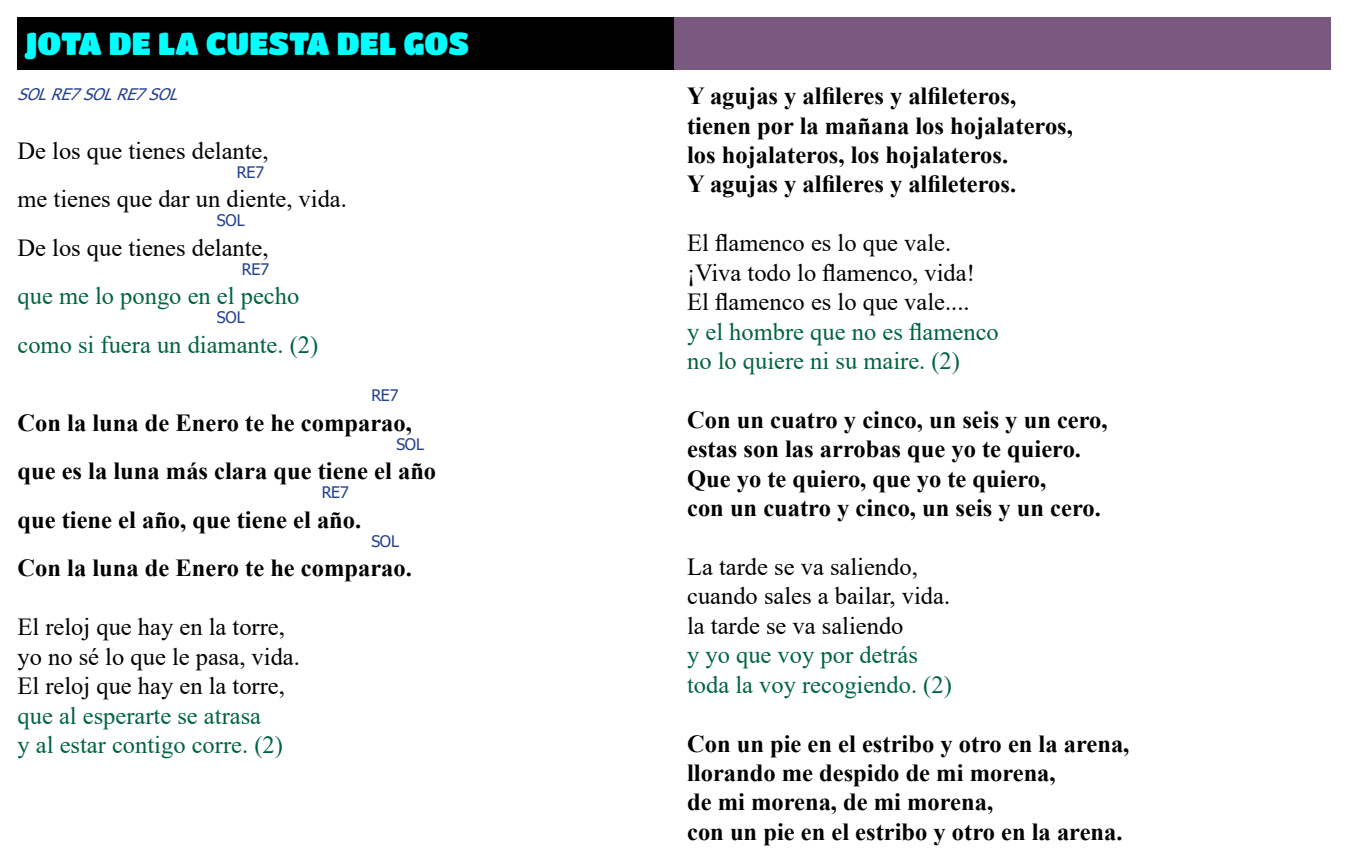
<style>
.page{position:relative;width:1348px;height:867px;background:#fff}
.page>*{position:absolute;margin:0;border:0;box-sizing:border-box;transform-origin:0 0}
.t1{font:31.5px "Titan One";color:#0ff}
.t2{font:700 24.5px/29.4px "Times New Roman";color:#000}
.t3{font:24.5px/29.4px "Times New Roman";color:#000}
.t4{font:24.5px/29.4px "Times New Roman";color:#00653e}
.t5{font:15.92px "Tahoma";letter-spacing:-.01em;color:#25408f}
.t6{font:italic 15.92px "Tahoma";color:#25408f}
</style>
<div class="page">
<div style="left:18px;top:18px;width:656px;height:52px;background:#000"></div>
<div style="left:674px;top:18px;width:656px;height:52px;background:#7a5980"></div>
<p class="t1" style="left:24px;top:24px;width:446px">JOTA DE LA CUESTA DEL GOS</p>
<p class="t6" style="left:18px;top:83px;width:169px">SOLRE7SOLRE7SOL</p>
<p class="t3" style="left:18px;top:135px;width:253px">De los que tienes delante,</p>
<p class="t5" style="left:237px;top:161px;width:29px">RE7</p>
<p class="t3" style="left:18px;top:183px;width:331px">me tienes que dar un diente, vida.</p>
<p class="t5" style="left:217px;top:210px;width:29px">SOL</p>
<p class="t3" style="left:18px;top:232px;width:253px">De los que tienes delante,</p>
<p class="t5" style="left:242px;top:258px;width:29px">RE7</p>
<p class="t4" style="left:18px;top:280px;width:283px">que me lo pongo en el pecho</p>
<p class="t5" style="left:217px;top:307px;width:29px">SOL</p>
<p class="t4" style="left:18px;top:329px;width:302px">como si fuera un diamante. (2)</p>
<p class="t5" style="left:371px;top:385px;width:28px">RE7</p>
<p class="t2" style="left:18px;top:407px;width:396px">Con la luna de Enero te he comparao,</p>
<p class="t5" style="left:396px;top:433px;width:29px">SOL</p>
<p class="t2" style="left:18px;top:455px;width:420px">que es la luna más clara que tiene el año</p>
<p class="t5" style="left:322px;top:482px;width:29px">RE7</p>
<p class="t2" style="left:18px;top:504px;width:345px">que tiene el año, que tiene el año.</p>
<p class="t5" style="left:371px;top:530px;width:29px">SOL</p>
<p class="t2" style="left:18px;top:552px;width:396px">Con la luna de Enero te he comparao.</p>
<p class="t3" style="left:18px;top:611px;width:284px">El reloj que hay en la torre, yo no sé lo que le pasa, vida.<br>El reloj que hay en la torre,</p>
<p class="t4" style="left:18px;top:699px;width:267px">que al esperarte se atrasa<br>y al estar contigo corre. (2)</p>
<p class="t2" style="left:687px;top:80px;width:387px">Y agujas y alfileres y alfileteros, tienen por la mañana los hojalateros, los hojalateros, los hojalateros.<br>Y agujas y alfileres y alfileteros.</p>
<p class="t3" style="left:687px;top:227px;width:289px">El flamenco es lo que vale. ¡Viva todo lo flamenco, vida!<br>El flamenco es lo que vale....</p>
<p class="t4" style="left:687px;top:316px;width:313px">y el hombre que no es flamenco no lo quiere ni su maire. (2)</p>
<p class="t2" style="left:687px;top:404px;width:422px">Con un cuatro y cinco, un seis y un cero, estas son las arrobas que yo te quiero.<br>Que yo te quiero, que yo te quiero,<br>con un cuatro y cinco, un seis y un cero.</p>
<p class="t3" style="left:687px;top:551px;width:264px">La tarde se va saliendo, cuando sales a bailar, vida. la tarde se va saliendo</p>
<p class="t4" style="left:687px;top:639px;width:266px">y yo que voy por detrás toda la voy recogiendo. (2)</p>
<p class="t2" style="left:687px;top:727px;width:444px">Con un pie en el estribo y otro en la arena, llorando me despido de mi morena,<br>de mi morena, de mi morena,<br>con un pie en el estribo y otro en la arena.</p>
</div>
